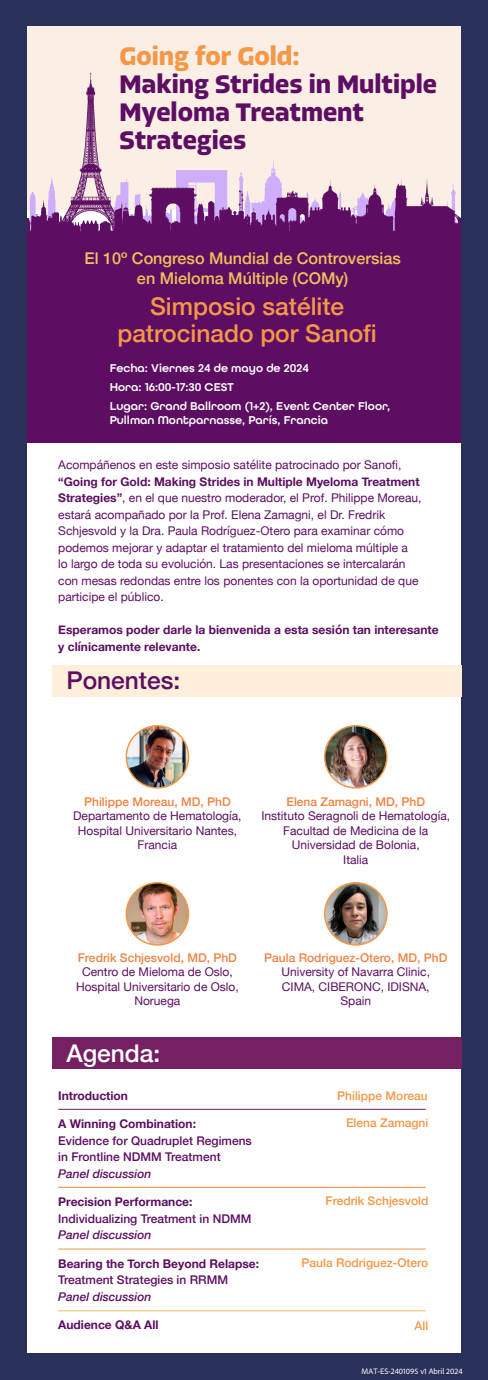
<style>
.page{position:relative;width:488px;height:1380px;background:#29315a}
.page>*{position:absolute;margin:0;border:0;box-sizing:border-box;transform-origin:0 0}
.t1{font:700 26.33px/28.2px "Allotrope";color:#5d0e62}
.t2{font:700 26.33px "Allotrope";color:#f49747}
.t3{font:500 24.45px/26.2px "Helvetica Neue";color:#f49747;text-align:center}
.t4{font:500 24.45px "Helvetica Neue";color:#5d0e62}
.t5{font:500 24.45px "Helvetica Neue";color:#fff}
.t6{font:500 16.2px/19.4px "Helvetica Neue";color:#f4be5b;text-align:center}
.t7{font:12px/14.4px "Helvetica Neue";color:#5d0e62;text-align:center}
.t8{font:700 12px/16.5px "Helvetica Neue";color:#5d0e62}
.t9{font:600 12px/18.9px "All Round Gothic";color:#fff}
.t10{font:500 12px/16.5px "Helvetica Neue";color:#5d0e62}
.t11{font:500 12px "Helvetica Neue";color:#f08343}
.t12{font:500 12px "Helvetica Neue";color:#f49747}
.t13{font:italic 500 12px "Helvetica Neue";color:#5d0e62}
.t14{font:8.25px "Adobe Clean";color:#fff}
.s1{font-weight:700}
</style>
<div class="page">
<div style="left:28px;top:44px;width:432px;height:1308px;background:#fff"></div>
<div style="left:52px;top:665px;width:409px;height:31px;background:#fdefda"></div>
<div style="left:52px;top:1037px;width:409px;height:31px;background:#752063"></div>
<div style="left:27px;top:237px;width:433px;height:206px;background:#5d0e62"></div>
<div style="left:27px;top:26px;width:433px;height:184px;background:#faeee5"></div>
<svg style="left:27px;top:72px;width:433px;height:165px"></svg>
<img style="left:324px;top:883px;width:62px;height:62px;border-radius:31px">
<div style="left:324px;top:882px;width:63px;height:63px;border:2px solid #f49747;border-radius:50%"></div>
<img style="left:324px;top:726px;width:62px;height:62px;border-radius:31px">
<div style="left:324px;top:725px;width:63px;height:63px;border:2px solid #f49747;border-radius:50%"></div>
<img style="left:126px;top:883px;width:62px;height:62px;border-radius:31px">
<div style="left:125px;top:882px;width:64px;height:63px;border:2px solid #f49747;border-radius:50%"></div>
<img style="left:128px;top:726px;width:60px;height:62px">
<div style="left:125px;top:725px;width:64px;height:63px;border:2px solid #f49747;border-radius:50%"></div>
<hr style="left:58px;top:1109px;width:367px;height:1px;background:#752063">
<hr style="left:58px;top:1187px;width:367px;height:1px;background:#f08343">
<hr style="left:58px;top:1248px;width:367px;height:1px;background:#f49747">
<hr style="left:58px;top:1310px;width:367px;height:1px;background:#f4be5b">
<h1 class="t2" style="left:119px;top:38px;width:182px">Going for Gold:</h1>
<h1 class="t1" style="left:119px;top:71px;width:319px">Making Strides in Multiple<br>Myeloma Treatment<br>Strategies</h1>
<h3 class="t6" style="left:85px;top:248px;width:317px">El 10º Congreso Mundial de Controversias en Mieloma Múltiple (COMy)</h3>
<h2 class="t3" style="left:117px;top:291px;width:261px">Simposio satélite patrocinado por Sanofi</h2>
<p class="t9" style="left:110px;top:359px;width:282px">Fecha: Viernes 24 de mayo de 2024<br>Hora: 16:00-17:30 CEST<br>Lugar: Grand Ballroom (1+2), Event Center Floor,</p>
<p class="t9" style="left:110px;top:411px;width:220px">Pullman Montparnasse, París, Francia</p>
<p class="t7" style="left:58px;top:458px;width:344px">Acompáñenos en este simposio satélite patrocinado por Sanofi,</p>
<p class="t7" style="left:58px;top:474px;width:364px;line-height:16.5px;text-align:left"><span class="s1">“Going for Gold: Making Strides in Multiple Myeloma Treatment Strategies”</span>, en el que nuestro moderador, el Prof. Philippe Moreau, estará acompañado por la Prof. Elena Zamagni, el Dr. Fredrik Schjesvold y la Dra. Paula Rodríguez-Otero para examinar cómo podemos mejorar y adaptar el tratamiento del mieloma múltiple a<br>lo largo de toda su evolución. Las presentaciones se intercalarán con mesas redondas entre los ponentes con la oportunidad de que participe el público.</p>
<p class="t8" style="left:58px;top:622px;width:382px">Esperamos poder darle la bienvenida a esta sesión tan interesante y clínicamente relevante.</p>
<h2 class="t4" style="left:66px;top:661px;width:115px">Ponentes:</h2>
<p class="t11" style="left:84px;top:792px;width:148px">Philippe Moreau, MD, PhD</p>
<p class="t7" style="left:73px;top:809px;width:170px">Departamento de Hematología,<br>Hospital Universitario Nantes,<br>Francia</p>
<p class="t11" style="left:286px;top:792px;width:140px">Elena Zamagni, MD, PhD</p>
<p class="t7" style="left:261px;top:809px;width:190px">Instituto Seragnoli de Hematología,<br>Facultad de Medicina de la<br>Universidad de Bolonia,<br>Italia</p>
<p class="t11" style="left:78px;top:948px;width:160px">Fredrik Schjesvold, MD, PhD</p>
<p class="t7" style="left:76px;top:965px;width:164px">Centro de Mieloma de Oslo,<br>Hospital Universitario de Oslo,<br>Noruega</p>
<h2 class="t5" style="left:66px;top:1033px;width:95px">Agenda:</h2>
<p class="t11" style="left:264px;top:948px;width:184px">Paula Rodriguez-Otero, MD, PhD</p>
<p class="t7" style="left:281px;top:965px;width:150px">University of Navarra Clinic,<br>CIMA, CIBERONC, IDISNA,<br>Spain</p>
<p class="t8" style="left:58px;top:1087px;width:71px">Introduction</p>
<p class="t12" style="left:337px;top:1085px;width:92px">Philippe Moreau</p>
<p class="t8" style="left:58px;top:1116px;width:139px">A Winning Combination:</p>
<p class="t10" style="left:58px;top:1131px;width:195px">Evidence for Quadruplet Regimens in Frontline NDMM Treatment</p>
<p class="t13" style="left:58px;top:1163px;width:95px">Panel discussion</p>
<p class="t8" style="left:58px;top:1194px;width:136px">Precision Performance:</p>
<p class="t10" style="left:58px;top:1209px;width:194px">Individualizing Treatment in NDMM</p>
<p class="t13" style="left:58px;top:1224px;width:95px">Panel discussion</p>
<p class="t8" style="left:58px;top:1255px;width:202px">Bearing the Torch Beyond Relapse:</p>
<p class="t10" style="left:58px;top:1270px;width:171px">Treatment Strategies in RRMM</p>
<p class="t13" style="left:58px;top:1286px;width:95px">Panel discussion</p>
<p class="t8" style="left:58px;top:1317px;width:102px">Audience Q&amp;A All</p>
<p class="t12" style="left:346px;top:1113px;width:84px">Elena Zamagni</p>
<p class="t12" style="left:325px;top:1191px;width:104px">Fredrik Schjesvold</p>
<p class="t12" style="left:301px;top:1253px;width:128px">Paula Rodriguez-Otero</p>
<p class="t12" style="left:414px;top:1316px;width:15px">All</p>
<p class="t14" style="left:361px;top:1366px;width:102px">MAT-ES-2401095 v1 Abril 2024</p>
</div>
